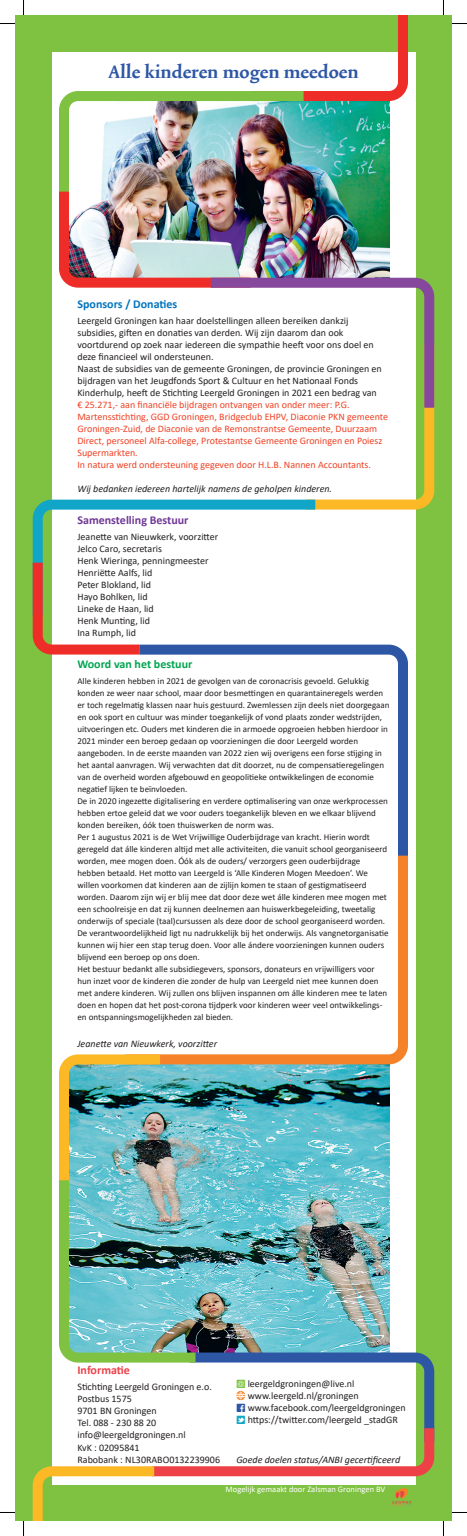
<style>
.page{position:relative;width:467px;height:1536px;background:#fff}
.page>*{position:absolute;margin:0;border:0;box-sizing:border-box;transform-origin:0 0}
.t1{font:700 21px "Trinite No 2";color:#2d56a5}
.t2{font:700 12px "Calibri";color:#703896}
.t3{font:700 12px "Calibri";color:#00a54f}
.t4{font:700 12px "Calibri";color:#0075be}
.t5{font:700 12px "Calibri";color:#ee4047}
.t6{font:10px/12px "Calibri";color:#231f20}
.t7{font:10px/12px "Calibri";color:#ef4225}
.t8{font:italic 10px "Calibri";color:#231f20}
.t9{font:9px/12px "Calibri";color:#231f20}
.t10{font:8.5px "Calibri";color:#fff}
.s1{font-family:"Social Icons Pro Set 1 Rounded";font-size:12px;color:#7fc241}
.s2{font-family:"Social Icons Pro Set 1 Rounded";font-size:12px;color:#2d56a5}
.s3{font-family:"Social Icons Pro Set 1 Rounded";font-size:12px;color:#11a6c8}
</style>
<div class="page">
<div style="left:15px;top:15px;width:437px;height:1505px;background:#7fc241"></div>
<div style="left:52px;top:52px;width:363px;height:1431px;background:#fff"></div>
<img style="left:260px;top:106px;width:129px;height:167px">
<img style="left:170px;top:1069px;width:219px;height:278px">
<svg style="left:150px;top:644px;width:258px;height:201px"></svg>
<svg style="left:313px;top:15px;width:95px;height:91px"></svg>
<svg style="left:325px;top:418px;width:110px;height:96px"></svg>
<svg style="left:170px;top:845px;width:238px;height:224px"></svg>
<img style="left:59px;top:91px;width:254px;height:125px">
<svg style="left:32px;top:499px;width:293px;height:53px"></svg>
<img style="left:59px;top:1054px;width:111px;height:116px">
<img style="left:59px;top:182px;width:201px;height:106px">
<svg style="left:32px;top:552px;width:118px;height:103px"></svg>
<img style="left:59px;top:1170px;width:146px;height:177px">
<svg style="left:201px;top:273px;width:234px;height:145px"></svg>
<svg style="left:0;top:23px;width:15px;height:1px"></svg>
<svg style="left:452px;top:23px;width:15px;height:1px"></svg>
<svg style="left:0;top:1512px;width:15px;height:1px"></svg>
<svg style="left:452px;top:1512px;width:15px;height:1px"></svg>
<svg style="left:23px;top:0;width:1px;height:15px"></svg>
<svg style="left:443px;top:0;width:1px;height:15px"></svg>
<svg style="left:23px;top:1347px;width:421px;height:188px"></svg>
<h1 class="t1" style="left:108px;top:63px;width:252px">Alle kinderen mogen meedoen</h1>
<h2 class="t4" style="left:77px;top:295px;width:101px">Sponsors / Donaties</h2>
<p class="t6" style="left:77px;top:314px;width:306px">Leergeld Groningen kan haar doelstellingen alleen bereiken dankzij subsidies, giften en donaties van derden. Wij zijn daarom dan ook voortdurend op zoek naar iedereen die sympathie heeft voor ons doel en deze financieel wil ondersteunen.<br>Naast de subsidies van de gemeente Groningen, de provincie Groningen en bijdragen van het Jeugdfonds Sport &amp; Cultuur en het Nationaal Fonds Kinderhulp, heeft de Stichting Leergeld Groningen in 2021 een bedrag van</p>
<p class="t7" style="left:77px;top:398px;width:312px">€ 25.271,- aan financiële bijdragen ontvangen van onder meer: P.G.<br>Martensstichting, GGD Groningen, Bridgeclub EHPV, Diaconie PKN gemeente Groningen-Zuid, de Diaconie van de Remonstrantse Gemeente, Duurzaam Direct, personeel Alfa-college, Protestantse Gemeente Groningen en Poiesz Supermarkten.<br>In natura werd ondersteuning gegeven door H.L.B. Nannen Accountants.</p>
<p class="t8" style="left:77px;top:482px;width:256px">Wij bedanken iedereen hartelijk namens de geholpen kinderen.</p>
<h2 class="t2" style="left:77px;top:511px;width:112px">Samenstelling Bestuur</h2>
<p class="t6" style="left:77px;top:530px;width:142px">Jeanette van Nieuwkerk, voorzitter<br>Jelco Caro, secretaris<br>Henk Wieringa, penningmeester<br>Henriëtte Aalfs, lid<br>Peter Blokland, lid<br>Hayo Bohlken, lid<br>Lineke de Haan, lid<br>Henk Munting, lid<br>Ina Rumph, lid</p>
<h2 class="t3" style="left:77px;top:655px;width:116px">Woord van het bestuur</h2>
<p class="t9" style="left:77px;top:675px;width:313px">Alle kinderen hebben in 2021 de gevolgen van de coronacrisis gevoeld. Gelukkig konden ze weer naar school, maar door besmettingen en quarantaineregels werden er toch regelmatig klassen naar huis gestuurd. Zwemlessen zijn deels niet doorgegaan en ook sport en cultuur was minder toegankelijk of vond plaats zonder wedstrijden, uitvoeringen etc. Ouders met kinderen die in armoede opgroeien hebben hierdoor in 2021 minder een beroep gedaan op voorzieningen die door Leergeld worden aangeboden. In de eerste maanden van 2022 zien wij overigens een forse stijging in het aantal aanvragen. Wij verwachten dat dit doorzet, nu de compensatieregelingen van de overheid worden afgebouwd en geopolitieke ontwikkelingen de economie negatief lijken te beïnvloeden.<br>De in 2020 ingezette digitalisering en verdere optimalisering van onze werkprocessen hebben ertoe geleid dat we voor ouders toegankelijk bleven en we elkaar blijvend konden bereiken, óók toen thuiswerken de norm was.<br>Per 1 augustus 2021 is de Wet Vrijwillige Ouderbijdrage van kracht. Hierin wordt geregeld dat álle kinderen altijd met alle activiteiten, die vanuit school georganiseerd worden, mee mogen doen. Óók als de ouders/ verzorgers geen ouderbijdrage hebben betaald. Het motto van Leergeld is ‘Alle Kinderen Mogen Meedoen’. We willen voorkomen dat kinderen aan de zijlijn komen te staan of gestigmatiseerd worden. Daarom zijn wij er blij mee dat door deze wet álle kinderen mee mogen met een schoolreisje en dat zij kunnen deelnemen aan huiswerkbegeleiding, tweetalig onderwijs of speciale (taal)cursussen als deze door de school georganiseerd worden.<br>De verantwoordelijkheid ligt nu nadrukkelijk bij het onderwijs. Als vangnetorganisatie kunnen wij hier een stap terug doen. Voor alle ándere voorzieningen kunnen ouders blijvend een beroep op ons doen.<br>Het bestuur bedankt alle subsidiegevers, sponsors, donateurs en vrijwilligers voor hun inzet voor de kinderen die zonder de hulp van Leergeld niet mee kunnen doen met andere kinderen. Wij zullen ons blijven inspannen om álle kinderen mee te laten doen en hopen dat het post-corona tijdperk voor kinderen weer veel ontwikkelings&shy;en ontspanningsmogelijkheden zal bieden.</p>
<p class="t8" style="left:77px;top:1037px;width:141px">Jeanette van Nieuwkerk, voorzitter</p>
<h2 class="t5" style="left:77px;top:1361px;width:54px">Informatie</h2>
<p class="t6" style="left:77px;top:1380px;width:136px">Stichting Leergeld Groningen e.o.<br>Postbus 1575<br>9701 BN Groningen<br>Tel. 088 - 230 88 20 info@leergeldgroningen.nl</p>
<p class="t6" style="left:77px;top:1440px;width:144px">KvK : 02095841<br>Rabobank : NL30RABO0132239906</p>
<p class="t6" style="left:236px;top:1376px;width:120px"><span class="s1">8</span> leergeldgroningen@live.nl</p>
<p class="t6" style="left:247px;top:1388px;width:112px">www.leergeld.nl/groningen</p>
<p class="t6" style="left:236px;top:1400px;width:171px"><span class="s2">f</span> www.facebook.com/leergeldgroningen</p>
<p class="t6" style="left:236px;top:1412px;width:163px"><span class="s3">T</span> https://twitter.com/leergeld _stadGR</p>
<p class="t8" style="left:236px;top:1452px;width:165px">Goede doelen status/ANBI gecertificeerd</p>
<p class="t10" style="left:225px;top:1483px;width:161px">Mogelijk gemaakt door Zalsman Groningen BV</p>
</div>
